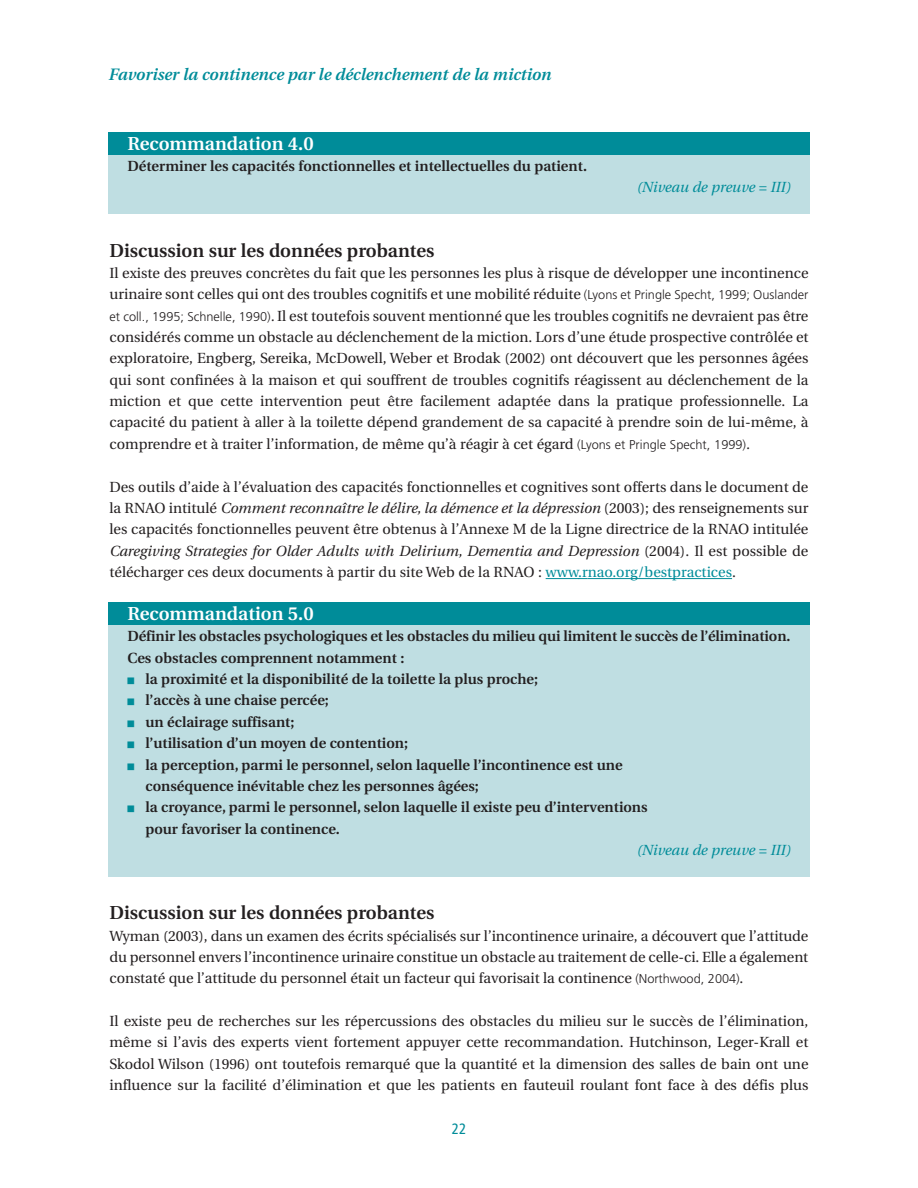
<style>
.page{position:relative;width:918px;height:1188px;background:#fff}
.page>*{position:absolute;margin:0;border:0;box-sizing:border-box;transform-origin:0 0}
.t1{font:600 18.75px "Utopia";color:#231f20}
.t2{font:600 18.75px "Utopia";color:#fff}
.t3{font:italic 600 16.5px "Utopia";color:#008c99}
.t4{font:condensed 15px "Frutiger";color:#008c99}
.t5{font:14.7px/21.3px "Utopia";color:#231f20;text-align:justify}
.t6{font:600 14.7px/21.3px "Utopia";color:#231f20}
.t7{font:italic 14.7px "Utopia";color:#008c99}
.s1{font-family:"Frutiger";font-weight:300;font-size:12.75px}
.s2{font-style:italic}
.s3{color:#008c99}
</style>
<div class="page">
<div style="left:108px;top:619px;width:702px;height:257px;background:#bfdee2"></div>
<div style="left:108px;top:603px;width:702px;height:22px;background:#008c99"></div>
<div style="left:108px;top:148px;width:702px;height:66px;background:#bfdee2"></div>
<div style="left:108px;top:132px;width:702px;height:23px;background:#008c99"></div>
<hr style="left:546px;top:578px;width:33px;height:1px;background:#008c99">
<svg style="left:579px;top:578px;width:51px;height:1px"></svg>
<hr style="left:630px;top:578px;width:57px;height:1px;background:#008c99">
<hr style="left:687px;top:578px;width:45px;height:1px;background:#008c99">
<p class="t3" style="left:108px;top:68px;width:444px">Favoriser la continence par le déclenchement de la miction</p>
<p class="t2" style="left:128px;top:136px;width:188px">Recommandation 4.0</p>
<p class="t6" style="left:128px;top:157px;width:461px">Déterminer les capacités fonctionnelles et intellectuelles du patient.</p>
<p class="t7" style="left:636px;top:181px;width:155px">(Niveau de preuve = III)</p>
<p class="t1" style="left:110px;top:243px;width:327px">Discussion sur les données probantes</p>
<p class="t5" style="left:109px;top:264px;width:701px">Il existe des preuves concrètes du fait que les personnes les plus à risque de développer une incontinence urinaire sont celles qui ont des troubles cognitifs et une mobilité réduite <span class="s1">(Lyons et Pringle Specht, 1999; Ouslander et coll., 1995; Schnelle, 1990)</span><span class="s2">.</span> Il est toutefois souvent mentionné que les troubles cognitifs ne devraient pas être considérés comme un obstacle au déclenchement de la miction. Lors d’une étude prospective contrôlée et exploratoire, Engberg, Sereika, McDowell, Weber et Brodak (2002) ont découvert que les personnes âgées qui sont confinées à la maison et qui souffrent de troubles cognitifs réagissent au déclenchement de la miction et que cette intervention peut être facilement adaptée dans la pratique professionnelle. La capacité du patient à aller à la toilette dépend grandement de sa capacité à prendre soin de lui-même, à comprendre et à traiter l’information, de même qu’à réagir à cet égard <span class="s1">(Lyons et Pringle Specht, 1999)</span><span class="s2">.</span></p>
<p class="t5" style="left:110px;top:477px;width:701px">Des outils d’aide à l’évaluation des capacités fonctionnelles et cognitives sont offerts dans le document de la RNAO intitulé <span class="s2">Comment reconnaître le délire, la démence et la dépression</span> (2003); des renseignements sur les capacités fonctionnelles peuvent être obtenus à l’Annexe M de la Ligne directrice de la RNAO intitulée <span class="s2">Caregiving Strategies for Older Adults with Delirium, Dementia and Depression</span> (2004). Il est possible de télécharger ces deux documents à partir du site Web de la RNAO : <span class="s3">www.rnao.org/bestpractices</span>.</p>
<p class="t2" style="left:128px;top:606px;width:188px">Recommandation 5.0</p>
<p class="t6" style="left:128px;top:627px;width:665px">Définir les obstacles psychologiques et les obstacles du milieu qui limitent le succès de l’élimination.<br>Ces obstacles comprennent notamment :</p>
<p class="t6" style="left:128px;top:670px;width:412px"><span class="s3">■</span> la proximité et la disponibilité de la toilette la plus proche;</p>
<p class="t6" style="left:128px;top:691px;width:203px"><span class="s3">■</span> l’accès à une chaise percée;</p>
<p class="t6" style="left:128px;top:712px;width:169px"><span class="s3">■</span> un éclairage suffisant;</p>
<p class="t6" style="left:128px;top:734px;width:282px"><span class="s3">■</span> l’utilisation d’un moyen de contention;</p>
<p class="t6" style="left:146px;top:755px;width:479px;text-indent:-18px"><span class="s3">■</span> la perception, parmi le personnel, selon laquelle l’incontinence est une conséquence inévitable chez les personnes âgées;</p>
<p class="t6" style="left:146px;top:798px;width:504px;text-indent:-18px"><span class="s3">■</span> la croyance, parmi le personnel, selon laquelle il existe peu d’interventions pour favoriser la continence.</p>
<p class="t7" style="left:636px;top:844px;width:155px">(Niveau de preuve = III)</p>
<p class="t1" style="left:110px;top:905px;width:327px">Discussion sur les données probantes</p>
<p class="t5" style="left:110px;top:926px;width:700px">Wyman (2003), dans un examen des écrits spécialisés sur l’incontinence urinaire, a découvert que l’attitude du personnel envers l’incontinence urinaire constitue un obstacle au traitement de celle-ci. Elle a également constaté que l’attitude du personnel était un facteur qui favorisait la continence <span class="s1">(Northwood, 2004)</span>.</p>
<p class="t5" style="left:109px;top:1012px;width:701px">Il existe peu de recherches sur les répercussions des obstacles du milieu sur le succès de l’élimination, même si l’avis des experts vient fortement appuyer cette recommandation. Hutchinson, Leger-Krall et Skodol Wilson (1996) ont toutefois remarqué que la quantité et la dimension des salles de bain ont une influence sur la facilité d’élimination et que les patients en fauteuil roulant font face à des défis plus</p>
<p class="t4" style="left:452px;top:1123px;width:16px">22</p>
</div>
